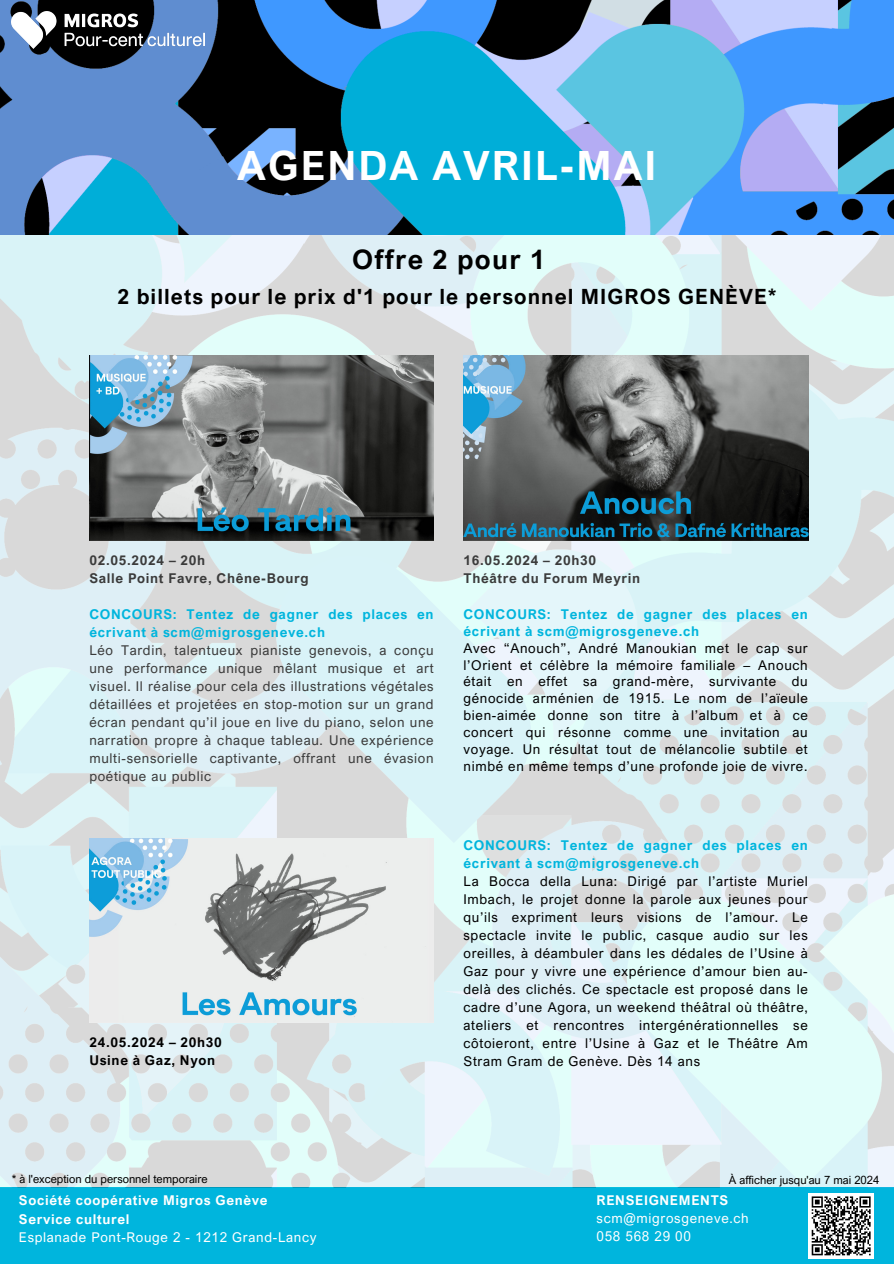
<style>
.page{position:relative;width:894px;height:1264px;background:#fff}
.page>*{position:absolute;margin:0;border:0;box-sizing:border-box;transform-origin:0 0}
.t1{font:700 40.35px "Arial Nova";letter-spacing:.05em;color:#fff}
.t2{font:700 26.85px "Arial Nova";letter-spacing:.05em;color:#000}
.t3{font:700 21px "Arial Nova";letter-spacing:.05em;color:#000}
.t4{font:13.5px/18px "Arial Nova";letter-spacing:.05em;color:#000}
.t5{font:13.5px/18px "Arial Nova";letter-spacing:.05em;color:#3b3b3b}
.t6{font:700 13.5px/18.5px "Arial Nova";letter-spacing:.05em;color:#fff}
.t7{font:700 13.5px/18px "Arial Nova";letter-spacing:.05em;color:#3b3b3b}
.t8{font:13.5px/18px "Arial Nova";letter-spacing:.05em;color:#fff}
.t9{font:700 13.5px/18px "Arial Nova";letter-spacing:.05em;color:#000}
.t10{font:11.25px "Arial Nova";color:#000}
.s1{font-weight:700;color:#00b5dd}
.s2{font-weight:400}
.s3{font-weight:700}
</style>
<div class="page">
<div style="left:0;top:0;width:893px;height:1263px;background:#00b5dd"></div>
<img style="left:0;top:234px;width:893px;height:953px">
<div style="left:808px;top:1193px;width:65px;height:65px;background:#fff"></div>
<svg style="left:811px;top:1196px;width:60px;height:60px"></svg>
<img style="left:463px;top:356px;width:344px;height:184px">
<img style="left:89px;top:838px;width:345px;height:184px">
<img style="left:89px;top:356px;width:345px;height:184px">
<img style="left:0;top:0;width:893px;height:234px">
<img style="left:12px;top:11px;width:192px;height:37px">
<p class="t1" style="left:237px;top:141px;width:420px">AGENDA AVRIL-MAI</p>
<p class="t2" style="left:352px;top:242px;width:195px">Offre 2 pour 1</p>
<h2 class="t3" style="left:117px;top:284px;width:660px">2 billets pour le prix d'1 pour le personnel MIGROS GENÈVE*</h2>
<h5 class="t7" style="left:89px;top:551px;width:221px">02.05.2024 – 20h<br>Salle Point Favre, Chêne-Bourg</h5>
<p class="t5" style="left:89px;top:605px;width:346px"><span class="s1">CONCOURS: Tentez de gagner des places en écrivant à scm@migrosgeneve.ch<br></span>Léo Tardin, talentueux pianiste genevois, a conçu une performance unique mêlant musique et art visuel. Il réalise pour cela des illustrations végétales détaillées et projetées en stop-motion sur un grand écran pendant qu’il joue en live du piano, selon une narration propre à chaque tableau. Une expérience multi-sensorielle captivante, offrant une évasion poétique au public</p>
<p class="t9" style="left:89px;top:1033px;width:134px">24.05.2024 – 20h30<br>Usine à Gaz, Nyon</p>
<h4 class="t7" style="left:463px;top:551px;width:178px">16.05.2024 – 20h30<br>Théâtre du Forum Meyrin</h4>
<h5 class="t4" style="left:463px;top:605px;width:346px;line-height:16.8px"><span class="s1">CONCOURS: Tentez de gagner des places en écrivant à scm@migrosgeneve.ch<br></span>Avec “Anouch”, André Manoukian met le cap sur l’Orient et célèbre la mémoire familiale – Anouch était en effet sa grand-mère, survivante du génocide arménien de 1915. Le nom de l’aïeule bien-aimée donne son titre à l’album et à ce concert qui résonne comme une invitation au voyage. Un résultat tout de mélancolie subtile et nimbé en même temps d’une profonde joie de vivre.</h5>
<h5 class="t4" style="left:463px;top:836px;width:346px"><span class="s1">CONCOURS: Tentez de gagner des places en écrivant à scm@migrosgeneve.ch<br></span>La Bocca della Luna: Dirigé par l’artiste Muriel Imbach, le projet donne la parole aux jeunes pour qu’ils expriment leurs visions de l’amour. Le spectacle invite le public, casque audio sur les oreilles, à déambuler dans les dédales de l’Usine à Gaz pour y vivre une expérience d’amour bien au&shy;delà des clichés. Ce spectacle est proposé dans le cadre d’une Agora, un weekend théâtral où théâtre, ateliers et rencontres intergénérationnelles se côtoieront, entre l’Usine à Gaz et le Théâtre Am Stram Gram de Genève. Dès 14 ans</h5>
<h5 class="t10" style="left:12px;top:1171px;width:197px">* à l'exception du personnel temporaire</h5>
<h3 class="t10" style="left:728px;top:1173px;width:152px">À afficher jusqu'au 7 mai 2024</h3>
<p class="t6" style="left:19px;top:1190px;width:299px">Société coopérative Migros Genève<br>Service culturel<br><span class="s2">Esplanade Pont-Rouge 2 - 1212 Grand-Lancy</span></p>
<h1 class="t8" style="left:596px;top:1191px;width:154px"><span class="s3">RENSEIGNEMENTS </span>scm@migrosgeneve.ch<br>058 568 29 00</h1>
</div>
